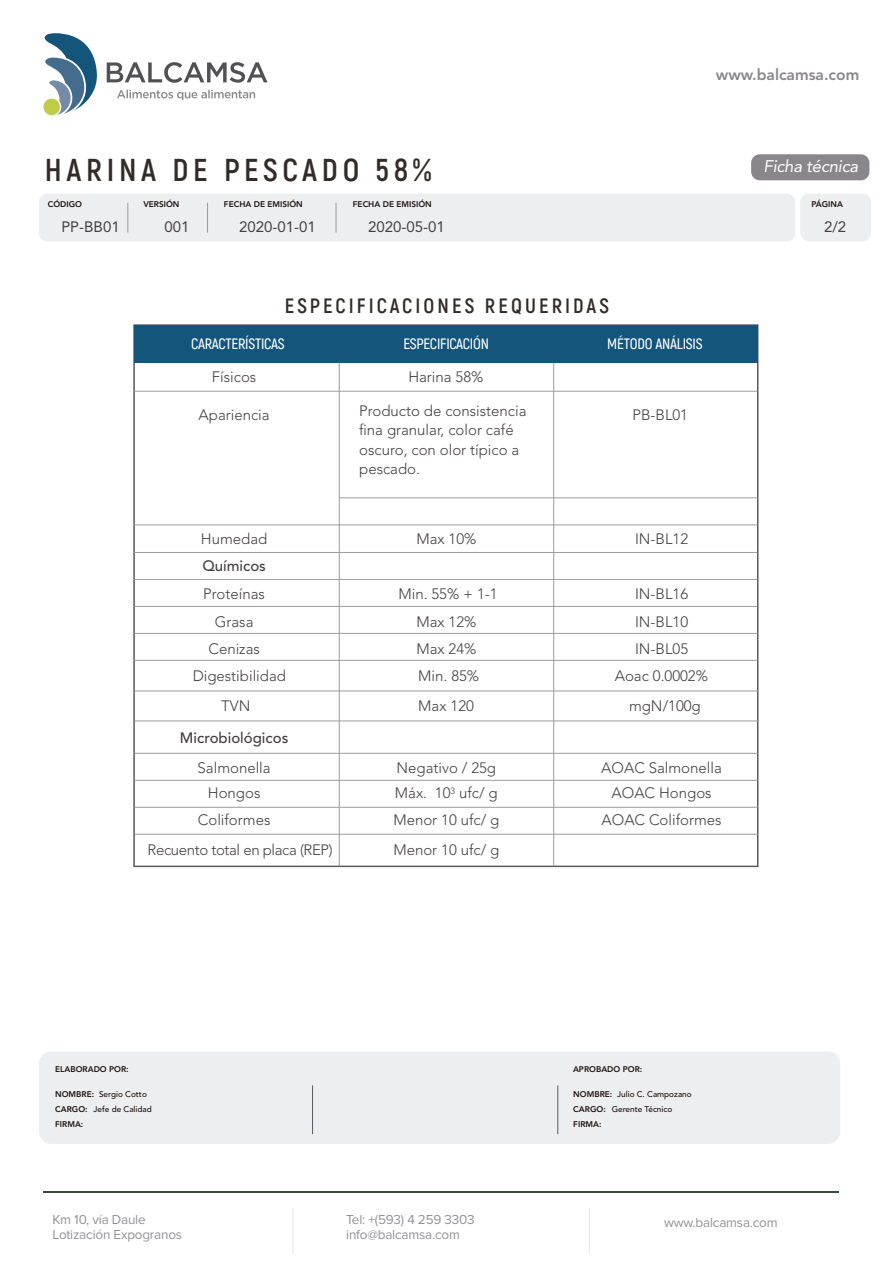
<style>
.page{position:relative;width:893px;height:1263px;background:#fff}
.page>*{position:absolute;margin:0;border:0;box-sizing:border-box;transform-origin:0 0}
.t1{font:700 31.5px "Akrobat";letter-spacing:.15em;color:#322b2a}
.t2{font:700 20.7px "Akrobat";letter-spacing:.15em;color:#322b2a}
.t3{font:italic 16.8px "Avenir LT Std";letter-spacing:-.015em;color:#fff}
.t4{font:800 15.6px "Avenir LT Std";color:#89878c}
.t5{font:300 15px/19.5px "Avenir LT Std";color:#433f40}
.t6{font:600 15px "Akrobat";letter-spacing:-.015em;color:#fff}
.t7{font:15px "Avenir LT Std";color:#433f40}
.t8{font:300 15px "Avenir LT Std";letter-spacing:-.025em;color:#433f40}
.t9{font:500 15px "Avenir LT Std";color:#433f40}
.t10{font:13.5px/15px "Proxima Nova";letter-spacing:-.015em;color:#939196}
.t11{font:500 8.25px/15.1px "Avenir LT Std";color:#1e120d}
.t12{font:800 8.25px "Avenir LT Std";color:#1e120d}
.s1{font-weight:800}
</style>
<div class="page">
<hr style="left:44px;top:1191px;width:795px;height:2px;background:#3a4939">
<hr style="left:293px;top:1208px;width:1px;height:46px;background:#e3e4e8">
<hr style="left:589px;top:1208px;width:1px;height:46px;background:#e3e4e8">
<div style="left:134px;top:325px;width:624px;height:37px;background:#13557b"></div>
<hr style="left:134px;top:391px;width:623px;height:1px;background:#9c9ba0">
<hr style="left:339px;top:497px;width:418px;height:1px;background:#9c9ba0">
<hr style="left:134px;top:524px;width:623px;height:1px;background:#9c9ba0">
<hr style="left:134px;top:552px;width:623px;height:1px;background:#9c9ba0">
<hr style="left:134px;top:579px;width:623px;height:1px;background:#9c9ba0">
<hr style="left:134px;top:606px;width:623px;height:1px;background:#9c9ba0">
<hr style="left:134px;top:633px;width:623px;height:1px;background:#9c9ba0">
<hr style="left:134px;top:660px;width:623px;height:1px;background:#9c9ba0">
<hr style="left:135px;top:690px;width:623px;height:1px;background:#9c9ba0">
<hr style="left:135px;top:720px;width:623px;height:1px;background:#9c9ba0">
<hr style="left:135px;top:753px;width:623px;height:1px;background:#9c9ba0">
<hr style="left:135px;top:780px;width:623px;height:1px;background:#9c9ba0">
<hr style="left:135px;top:807px;width:623px;height:1px;background:#9c9ba0">
<hr style="left:135px;top:834px;width:623px;height:1px;background:#9c9ba0">
<hr style="left:553px;top:363px;width:1px;height:503px;background:#9c9ba0">
<hr style="left:339px;top:363px;width:1px;height:503px;background:#9c9ba0">
<svg style="left:43px;top:33px;width:54px;height:82px"></svg>
<svg style="left:117px;top:90px;width:138px;height:10px"></svg>
<svg style="left:107px;top:62px;width:160px;height:21px"></svg>
<div style="left:39px;top:193px;width:756px;height:48px;background:#edeef0;border-radius:9px"></div>
<div style="left:800px;top:193px;width:71px;height:48px;background:#edeef0;border-radius:9px"></div>
<hr style="left:127px;top:203px;width:1px;height:30px;background:#9a9a9a">
<div style="left:39px;top:1051px;width:801px;height:93px;background:#edeef0;border-radius:12px"></div>
<hr style="left:312px;top:1085px;width:1px;height:49px;background:#5b5b5f">
<hr style="left:558px;top:1085px;width:1px;height:49px;background:#5b5b5f">
<hr style="left:207px;top:203px;width:1px;height:30px;background:#9a9a9a">
<hr style="left:336px;top:203px;width:1px;height:30px;background:#9a9a9a">
<div style="left:751px;top:154px;width:118px;height:26px;background:#89878c;border-radius:9px"></div>
<p class="t4" style="left:716px;top:65px;width:145px">www.balcamsa.com</p>
<h1 class="t1" style="left:45px;top:150px;width:388px">HARINA DE PESCADO 58%</h1>
<p class="t12" style="left:48px;top:199px;width:36px">CÓDIGO</p>
<p class="t12" style="left:143px;top:199px;width:38px">VERSIÓN</p>
<p class="t12" style="left:224px;top:199px;width:80px">FECHA DE EMISIÓN</p>
<p class="t12" style="left:353px;top:199px;width:80px">FECHA DE EMISIÓN</p>
<p class="t7" style="left:61px;top:218px;width:60px">PP-BB01</p>
<p class="t7" style="left:165px;top:218px;width:27px">001</p>
<p class="t7" style="left:239px;top:218px;width:78px">2020-01-01</p>
<p class="t7" style="left:368px;top:218px;width:78px">2020-05-01</p>
<h2 class="t2" style="left:285px;top:293px;width:326px">ESPECIFICACIONES REQUERIDAS</h2>
<p class="t6" style="left:191px;top:335px;width:95px">CARACTERÍSTICAS</p>
<p class="t6" style="left:403px;top:335px;width:87px">ESPECIFICACIÓN</p>
<p class="t6" style="left:607px;top:335px;width:97px">MÉTODO ANÁLISIS</p>
<p class="t5" style="left:408px;top:367px;width:77px">Harina 58%</p>
<p class="t5" style="left:212px;top:367px;width:46px">Físicos</p>
<p class="t5" style="left:199px;top:405px;width:73px">Apariencia</p>
<p class="t5" style="left:632px;top:405px;width:57px">PB-BL01</p>
<p class="t5" style="left:359px;top:401px;width:169px">Producto de consistencia fina granular, color café oscuro, con olor típico a pescado.</p>
<p class="t5" style="left:201px;top:529px;width:68px">Humedad</p>
<p class="t5" style="left:416px;top:529px;width:62px">Max 10%</p>
<p class="t5" style="left:635px;top:529px;width:55px">IN-BL12</p>
<p class="t9" style="left:202px;top:557px;width:65px">Químicos</p>
<p class="t5" style="left:203px;top:584px;width:63px">Proteínas</p>
<p class="t5" style="left:398px;top:584px;width:101px">Min. 55% + 1-1</p>
<p class="t5" style="left:635px;top:584px;width:55px">IN-BL16</p>
<p class="t5" style="left:215px;top:612px;width:40px">Grasa</p>
<p class="t5" style="left:416px;top:612px;width:62px">Max 12%</p>
<p class="t5" style="left:635px;top:612px;width:55px">IN-BL10</p>
<p class="t5" style="left:208px;top:639px;width:53px">Cenizas</p>
<p class="t5" style="left:416px;top:639px;width:62px">Max 24%</p>
<p class="t5" style="left:635px;top:639px;width:55px">IN-BL05</p>
<p class="t5" style="left:193px;top:666px;width:95px">Digestibilidad</p>
<p class="t5" style="left:418px;top:666px;width:62px">Min. 85%</p>
<p class="t5" style="left:615px;top:666px;width:95px">Aoac 0.0002%</p>
<p class="t5" style="left:221px;top:696px;width:31px">TVN</p>
<p class="t5" style="left:418px;top:696px;width:57px">Max 120</p>
<p class="t5" style="left:629px;top:696px;width:73px">mgN/100g</p>
<p class="t9" style="left:180px;top:729px;width:110px">Microbiológicos</p>
<p class="t3" style="left:764px;top:156px;width:96px">Ficha técnica</p>
<p class="t12" style="left:811px;top:199px;width:33px">PÁGINA</p>
<p class="t7" style="left:824px;top:218px;width:24px">2/2</p>
<p class="t5" style="left:198px;top:758px;width:75px">Salmonella</p>
<p class="t5" style="left:397px;top:758px;width:101px">Negativo / 25g</p>
<p class="t5" style="left:601px;top:758px;width:122px">AOAC Salmonella</p>
<p class="t5" style="left:198px;top:810px;width:74px">Coliformes</p>
<p class="t5" style="left:393px;top:810px;width:107px">Menor 10 ufc/ g</p>
<p class="t5" style="left:602px;top:810px;width:122px">AOAC Coliformes</p>
<p class="t8" style="left:148px;top:840px;width:187px">Recuento total en placa (REP)</p>
<p class="t5" style="left:393px;top:840px;width:107px">Menor 10 ufc/ g</p>
<p class="t5" style="left:208px;top:783px;width:54px">Hongos</p>
<p class="t5" style="left:395px;top:783px;width:104px">Máx. 10<sup>3</sup> ufc/ g</p>
<p class="t5" style="left:612px;top:783px;width:102px">AOAC Hongos</p>
<p class="t12" style="left:55px;top:1064px;width:75px">ELABORADO POR:</p>
<p class="t11" style="left:55px;top:1086px;width:98px"><span class="s1">NOMBRE:</span> Sergio Cotto<br><span class="s1">CARGO:</span> Jefe de Calidad<br><span class="s1">FIRMA:</span></p>
<p class="t11" style="left:573px;top:1086px;width:120px"><span class="s1">NOMBRE:</span> Julio C. Campozano<br><span class="s1">CARGO:</span> Gerente Técnico<br><span class="s1">FIRMA:</span></p>
<p class="t12" style="left:573px;top:1064px;width:71px">APROBADO POR:</p>
<p class="t10" style="left:52px;top:1212px;width:131px">Km 10, vía Daule<br>Lotización Expogranos</p>
<p class="t10" style="left:664px;top:1215px;width:115px">www.balcamsa.com</p>
<p class="t10" style="left:346px;top:1212px;width:130px">Tel: +(593) 4 259 3303 info@balcamsa.com</p>
</div>
